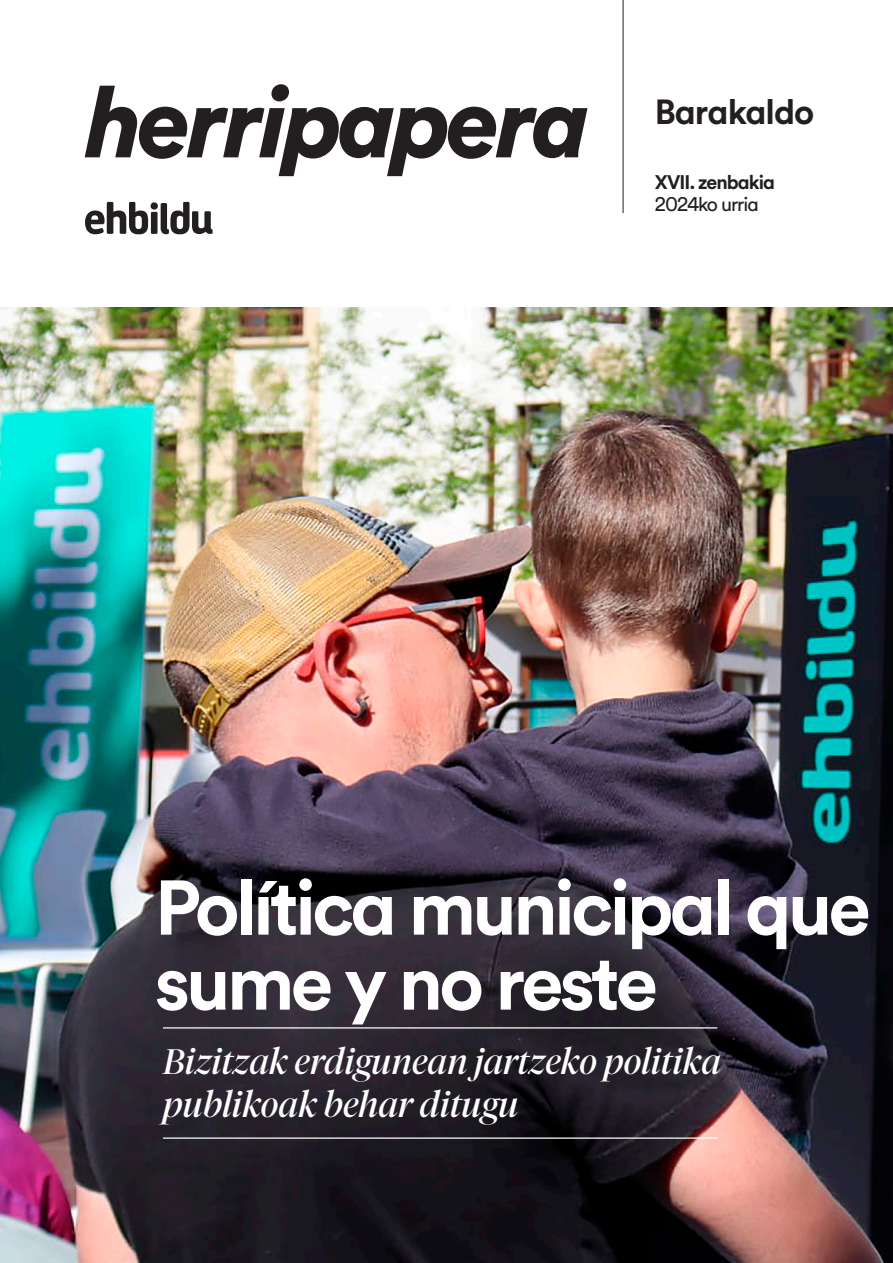
<style>
.page{position:relative;width:893px;height:1263px;background:#fff}
.page>*{position:absolute;margin:0;border:0;box-sizing:border-box;transform-origin:0 0}
.t1{font:italic 900 99px "Bildu Sans";letter-spacing:-.05em;color:#231f20}
.t2{font:700 76.5px/75px "Bildu Sans";letter-spacing:-.05em;color:#fff}
.t3{font:italic 35.25px/42.3px "Tiempos Fine";color:#fff}
.t4{font:700 34.5px "Bildu Sans";letter-spacing:-.03em;color:#231f20}
.t5{font:700 19.5px "Bildu Sans";letter-spacing:-.05em;color:#231f20}
.t6{font:19.5px "Bildu Sans";letter-spacing:-.05em;color:#231f20}
</style>
<div class="page">
<hr style="left:623px;top:0;width:1px;height:213px;background:#231f20">
<img style="left:0;top:307px;width:893px;height:956px">
<svg style="left:85px;top:202px;width:128px;height:32px"></svg>
<hr style="left:163px;top:1027px;width:554px;height:1px;background:#fff">
<hr style="left:163px;top:1137px;width:554px;height:2px;background:#fff">
<h1 class="t1" style="left:85px;top:53px;width:507px">herripapera</h1>
<p class="t4" style="left:655px;top:88px;width:161px">Barakaldo</p>
<p class="t5" style="left:655px;top:168px;width:122px">XVII. zenbakia</p>
<p class="t6" style="left:655px;top:191px;width:105px">2024ko urria</p>
<h2 class="t2" style="left:155px;top:867px;width:718px">Política municipal que sume y no reste</h2>
<p class="t3" style="left:163px;top:1040px;width:560px">Bizitzak erdigunean jartzeko politika publikoak behar ditugu</p>
</div>
